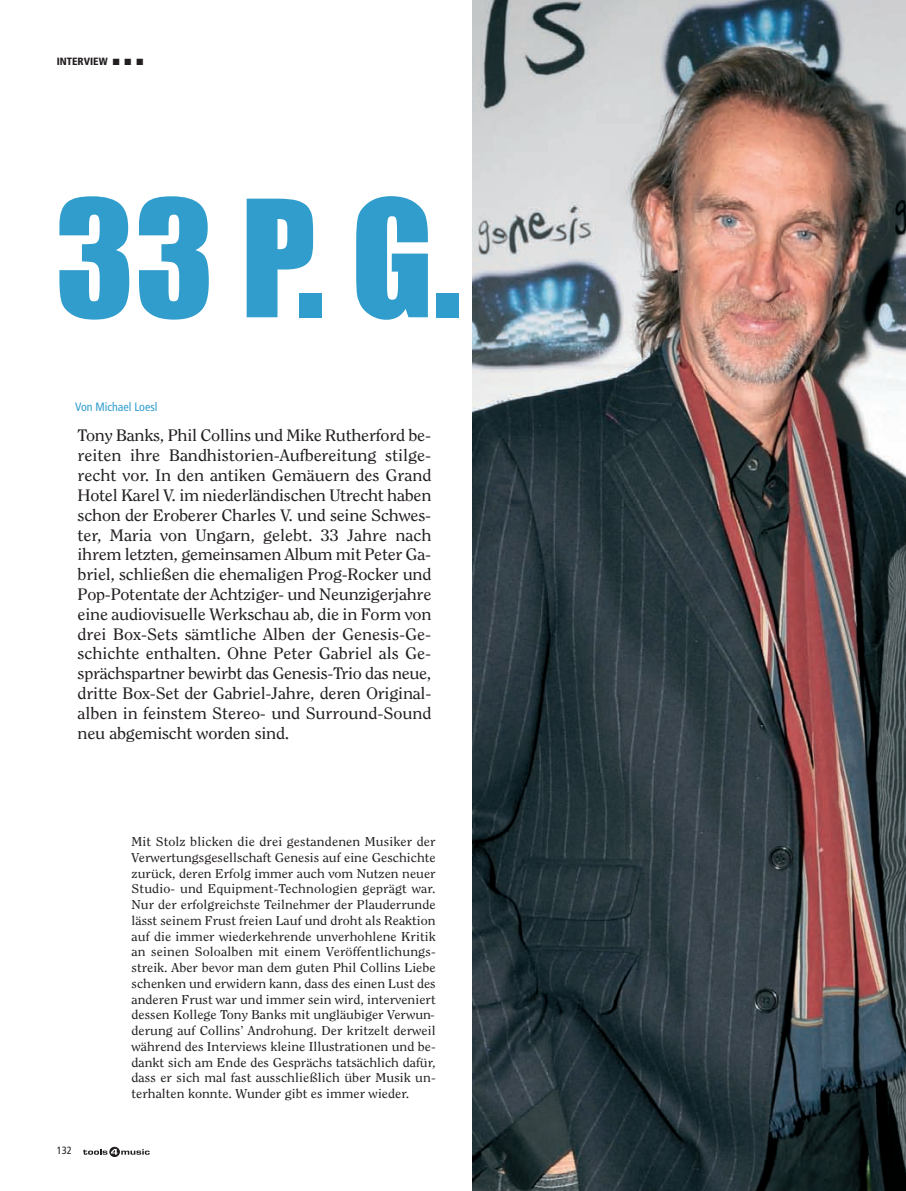
<style>
.page{position:relative;width:906px;height:1191px;background:#fff}
.page>*{position:absolute;margin:0;border:0;box-sizing:border-box;transform-origin:0 0}
.t1{font:150px "Impact";color:#309dcc}
.t2{font:16.5px/19.8px "Clearface Std";letter-spacing:-.005em;color:#231f20;text-align:justify;scale:1.1 1}
.t3{font:12.75px/15.8px "Clearface Std";color:#231f20;text-align:justify;scale:1.1 1}
.t4{font:condensed 12px "Frutiger LT Std";color:#309dcc}
.t5{font:900 condensed 10.5px "Frutiger LT Std";color:#231f20}
.t6{font:condensed 10.5px "Frutiger LT Std";color:#231f20}
</style>
<div class="page">
<img style="left:473px;top:0;width:433px;height:1191px">
<div style="left:110px;top:1147px;width:9px;height:9px;border:1px solid #231f20;border-radius:50%"></div>
<svg style="left:83px;top:1148px;width:67px;height:6px"></svg>
<p class="t5" style="left:57px;top:55px;width:88px">INTERVIEW ■ ■ ■</p>
<h1 class="t1" style="left:55px;top:210px;width:408px">33 P. G.</h1>
<p class="t4" style="left:75px;top:400px;width:84px">Von Michael Loesl</p>
<p class="t2" style="left:78px;top:427px;width:323px">Tony Banks, Phil Collins und Mike Rutherford be&shy;reiten ihre Bandhistorien-Aufbereitung stilge&shy;recht vor. In den antiken Gemäuern des Grand Hotel Karel V. im niederländischen Utrecht haben schon der Eroberer Charles V. und seine Schwes&shy;ter, Maria von Ungarn, gelebt. 33 Jahre nach ihrem letzten, gemeinsamen Album mit Peter Ga&shy;briel, schließen die ehemaligen Prog-Rocker und Pop-Potentate der Achtziger- und Neunzigerjahre eine audiovisuelle Werkschau ab, die in Form von drei Box-Sets sämtliche Alben der Genesis-Ge&shy;schichte enthalten. Ohne Peter Gabriel als Ge&shy;sprächspartner bewirbt das Genesis-Trio das neue, dritte Box-Set der Gabriel-Jahre, deren Original&shy;alben in feinstem Stereo- und Surround-Sound neu abgemischt worden sind.</p>
<p class="t6" style="left:57px;top:1144px;width:17px">132</p>
<p class="t3" style="left:132px;top:834px;width:278px">Mit Stolz blicken die drei gestandenen Musiker der Verwertungsgesellschaft Genesis auf eine Geschichte zurück, deren Erfolg immer auch vom Nutzen neuer Studio- und Equipment-Technologien geprägt war.<br>Nur der erfolgreichste Teilnehmer der Plauderrunde lässt seinem Frust freien Lauf und droht als Reaktion auf die immer wiederkehrende unverhohlene Kritik an seinen Soloalben mit einem Veröffentlichungs&shy;streik. Aber bevor man dem guten Phil Collins Liebe schenken und erwidern kann, dass des einen Lust des anderen Frust war und immer sein wird, interveniert dessen Kollege Tony Banks mit ungläubiger Verwun&shy;derung auf Collins’ Androhung. Der kritzelt derweil während des Interviews kleine Illustrationen und be&shy;dankt sich am Ende des Gesprächs tatsächlich dafür, dass er sich mal fast ausschließlich über Musik un&shy;terhalten konnte. Wunder gibt es immer wieder.</p>
</div>
